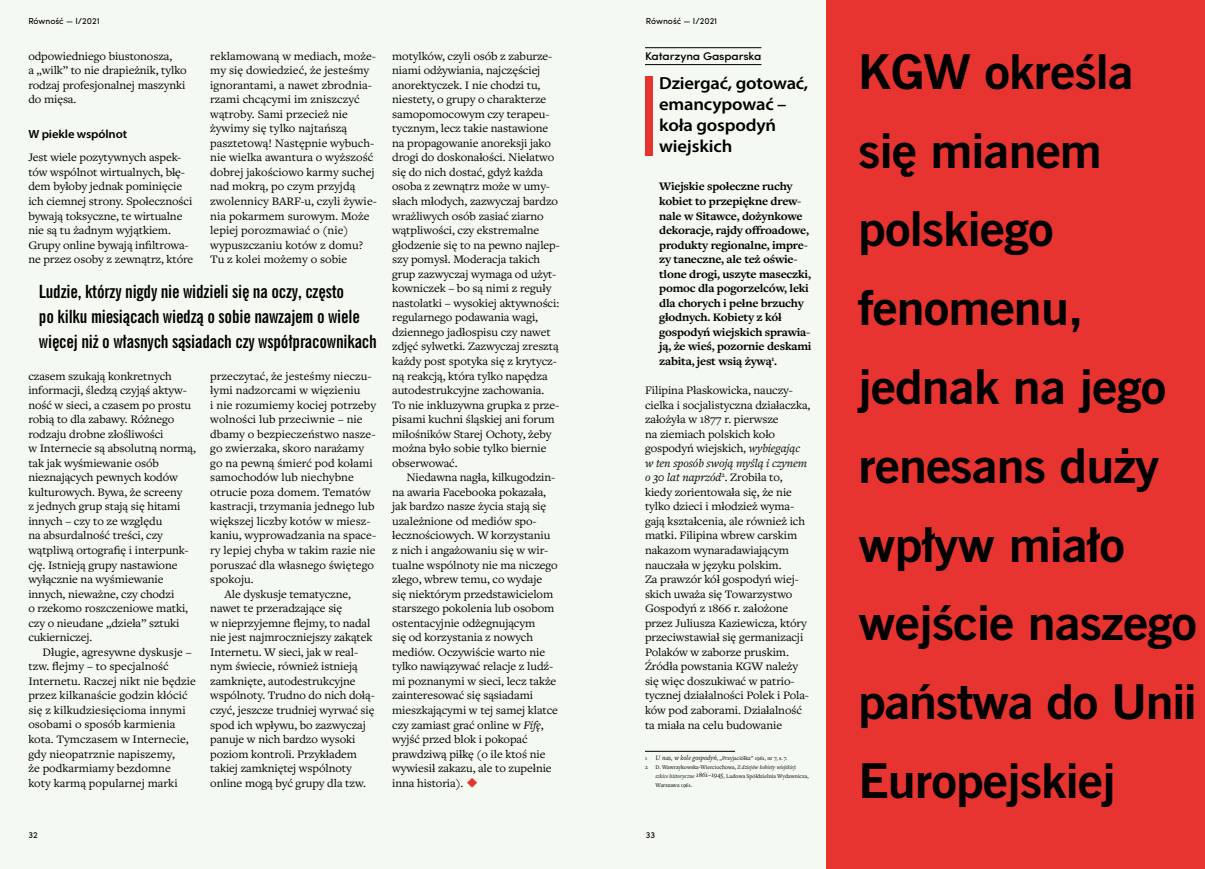
<style>
.page{position:relative;width:1205px;height:869px;background:#fff}
.page>*{position:absolute;margin:0;border:0;box-sizing:border-box;transform-origin:0 0}
.t1{font:700 43.75px/78.8px "News Goth PL";letter-spacing:-.02em;color:#000;scale:1.06 1}
.t2{font:600 17.5px/21.2px "Myriad Pro";letter-spacing:-.01em;color:#000;scale:1.06 1}
.t3{font:700 16.25px/25px "News Goth X Cn PL";letter-spacing:-.01em;color:#000;scale:1.06 1}
.t4{font:11.88px/14.5px "Freight Text Pro";letter-spacing:-.01em;color:#000;scale:1.06 1}
.t5{font:700 11.88px/14.5px "Freight Text Pro";letter-spacing:-.02em;color:#000;scale:1.06 1}
.t6{font:600 11.88px "Myriad Pro";letter-spacing:-.01em;color:#000;scale:1.06 1}
.t7{font:500 11.25px "Sofia Pro";letter-spacing:-.01em;color:#000;scale:1.06 1}
.t8{font:8.75px "Sofia Pro";color:#000}
.t9{font:5.88px/8.8px "Freight Text Pro";color:#000}
.s1{font-style:italic}
.s2{color:#e73431}
.s3{font-style:italic;font-size:6.88px}
</style>
<div class="page">
<div style="left:0;top:0;width:602px;height:868px;background:#f4f9f1"></div>
<div style="left:602px;top:0;width:603px;height:868px;background:#f4f9f1"></div>
<hr style="left:645px;top:64px;width:116px;height:1px;background:#000">
<hr style="left:645px;top:47px;width:116px;height:1px;background:#000">
<hr style="left:645px;top:750px;width:90px;height:1px;background:#000">
<div style="left:827px;top:0;width:378px;height:868px;background:#e73431"></div>
<div style="left:646px;top:76px;width:7px;height:80px;background:#e73431"></div>
<p class="t8" style="left:28px;top:15px;width:73px">Równość — I/2021</p>
<p class="t4" style="left:28px;top:48px;width:151px">odpowiedniego biustonosza,<br>a „wilk” to nie drapieżnik, tylko rodzaj profesjonalnej maszynki do mięsa.</p>
<p class="t6" style="left:28px;top:127px;width:95px">W piekle wspólnot</p>
<p class="t4" style="left:28px;top:150px;width:157px">Jest wiele pozytywnych aspek&shy;tów wspólnot wirtualnych, błę&shy;dem byłoby jednak pominięcie ich ciemnej strony. Społeczności bywają toksyczne, te wirtualne nie są tu żadnym wyjątkiem.<br>Grupy online bywają infiltrowa&shy;ne przez osoby z zewnątrz, które</p>
<p class="t4" style="left:210px;top:48px;width:159px">reklamowaną w mediach, może&shy;my się dowiedzieć, że jesteśmy ignorantami, a nawet zbrodnia&shy;rzami chcącymi im zniszczyć wątroby. Sami przecież nie żywimy się tylko najtańszą pasztetową! Następnie wybuch&shy;nie wielka awantura o wyższość dobrej jakościowo karmy suchej nad mokrą, po czym przyjdą zwolennicy BARF-u, czyli żywie&shy;nia pokarmem surowym. Może lepiej porozmawiać o (nie) wypuszczaniu kotów z domu?<br>Tu z kolei możemy o sobie</p>
<h3 class="t3" style="left:39px;top:279px;width:320px">Ludzie, którzy nigdy nie widzieli się na oczy, często<br>po kilku miesiącach wiedzą o sobie nawzajem o wiele więcej niż o własnych sąsiadach czy współpracownikach</h3>
<p class="t4" style="left:28px;top:368px;width:160px">czasem szukają konkretnych informacji, śledzą czyjąś aktyw&shy;ność w sieci, a czasem po prostu robią to dla zabawy. Różnego rodzaju drobne złośliwości<br>w Internecie są absolutną normą, tak jak wyśmiewanie osób nieznających pewnych kodów kulturowych. Bywa, że screeny<br>z jednych grup stają się hitami innych – czy to ze względu<br>na absurdalność treści, czy wątpliwą ortografię i interpunk&shy;cję. Istnieją grupy nastawione wyłącznie na wyśmiewanie innych, nieważne, czy chodzi<br>o rzekomo roszczeniowe matki, czy o nieudane „dzieła” sztuki cukierniczej.</p>
<p class="t4" style="left:28px;top:644px;width:160px;text-indent:14px">Długie, agresywne dyskusje – tzw. flejmy – to specjalność<br>Internetu. Raczej nikt nie będzie przez kilkanaście godzin kłócić się z kilkudziesięcioma innymi osobami o sposób karmienia kota. Tymczasem w Internecie, gdy nieopatrznie napiszemy,<br>że podkarmiamy bezdomne koty karmą popularnej marki</p>
<p class="t4" style="left:210px;top:368px;width:154px">przeczytać, że jesteśmy nieczu-</p>
<p class="t4" style="left:210px;top:382px;width:143px">łymi nadzorcami w więzieniu</p>
<p class="t4" style="left:210px;top:397px;width:158px">i nie rozumiemy kociej potrzeby</p>
<p class="t4" style="left:210px;top:411px;width:145px">wolności lub przeciwnie – nie</p>
<p class="t4" style="left:210px;top:426px;width:157px">dbamy o bezpieczeństwo nasze-</p>
<p class="t4" style="left:210px;top:440px;width:147px">go zwierzaka, skoro narażamy</p>
<p class="t4" style="left:210px;top:455px;width:155px">go na pewną śmierć pod kołami</p>
<p class="t4" style="left:210px;top:469px;width:137px">samochodów lub niechybne</p>
<p class="t4" style="left:210px;top:484px;width:153px">otrucie poza domem. Tematów</p>
<p class="t4" style="left:210px;top:498px;width:156px">kastracji, trzymania jednego lub</p>
<p class="t4" style="left:210px;top:513px;width:153px">większej liczby kotów w miesz-</p>
<p class="t4" style="left:210px;top:527px;width:158px">kaniu, wyprowadzania na space-</p>
<p class="t4" style="left:210px;top:542px;width:157px">ry lepiej chyba w takim razie nie</p>
<p class="t4" style="left:210px;top:557px;width:156px">poruszać dla własnego świętego</p>
<p class="t4" style="left:210px;top:571px;width:42px">spokoju.</p>
<p class="t4" style="left:224px;top:586px;width:121px">Ale dyskusje tematyczne,</p>
<p class="t4" style="left:210px;top:600px;width:126px">nawet te przeradzające się</p>
<p class="t4" style="left:210px;top:615px;width:153px">w nieprzyjemne flejmy, to nadal</p>
<p class="t4" style="left:210px;top:629px;width:154px">nie jest najmroczniejszy zakątek</p>
<p class="t4" style="left:210px;top:644px;width:141px">Internetu. W sieci, jak w real-</p>
<p class="t4" style="left:210px;top:658px;width:141px">nym świecie, również istnieją</p>
<p class="t4" style="left:210px;top:673px;width:139px">zamknięte, autodestrukcyjne</p>
<p class="t4" style="left:210px;top:687px;width:157px">wspólnoty. Trudno do nich dołą-</p>
<p class="t4" style="left:210px;top:702px;width:156px">czyć, jeszcze trudniej wyrwać się</p>
<p class="t4" style="left:210px;top:716px;width:148px">spod ich wpływu, bo zazwyczaj</p>
<p class="t4" style="left:210px;top:731px;width:139px">panuje w nich bardzo wysoki</p>
<p class="t4" style="left:210px;top:745px;width:140px">poziom kontroli. Przykładem</p>
<p class="t4" style="left:210px;top:760px;width:135px">takiej zamkniętej wspólnoty</p>
<p class="t4" style="left:210px;top:774px;width:148px">online mogą być grupy dla tzw.</p>
<p class="t4" style="left:392px;top:48px;width:160px">motylków, czyli osób z zaburze&shy;niami odżywiania, najczęściej anorektyczek. I nie chodzi tu, niestety, o grupy o charakterze samopomocowym czy terapeu&shy;tycznym, lecz takie nastawione na propagowanie anoreksji jako drogi do doskonałości. Niełatwo się do nich dostać, gdyż każda osoba z zewnątrz może w umy&shy;słach młodych, zazwyczaj bardzo wrażliwych osób zasiać ziarno wątpliwości, czy ekstremalne głodzenie się to na pewno najlep&shy;szy pomysł. Moderacja takich grup zazwyczaj wymaga od użyt&shy;kowniczek – bo są nimi z reguły nastolatki – wysokiej aktywności: regularnego podawania wagi, dziennego jadłospisu czy nawet zdjęć sylwetki. Zazwyczaj zresztą każdy post spotyka się z krytycz&shy;ną reakcją, która tylko napędza autodestrukcyjne zachowania.<br>To nie inkluzywna grupka z prze&shy;pisami kuchni śląskiej ani forum miłośników Starej Ochoty, żeby można było sobie tylko biernie obserwować.</p>
<p class="t4" style="left:392px;top:469px;width:158px;text-indent:14px">Niedawna nagła, kilkugodzin&shy;na awaria Facebooka pokazała, jak bardzo nasze życia stają się uzależnione od mediów spo&shy;łecznościowych. W korzystaniu z nich i angażowaniu się w wir&shy;tualne wspólnoty nie ma niczego złego, wbrew temu, co wydaje się niektórym przedstawicielom starszego pokolenia lub osobom ostentacyjnie odżegnującym<br>się od korzystania z nowych mediów. Oczywiście warto nie tylko nawiązywać relacje z ludź&shy;mi poznanymi w sieci, lecz także zainteresować się sąsiadami mieszkającymi w tej samej klatce czy zamiast grać online w <span class="s1">Fifę</span>, wyjść przed blok i pokopać prawdziwą piłkę (o ile ktoś nie wywiesił zakazu, ale to zupełnie inna historia). <span class="s2">◆</span></p>
<p class="t8" style="left:28px;top:828px;width:11px">32</p>
<p class="t8" style="left:646px;top:15px;width:73px">Równość — I/2021</p>
<p class="t7" style="left:645px;top:47px;width:111px">Katarzyna Gasparska</p>
<h2 class="t2" style="left:659px;top:72px;width:142px">Dziergać, gotować, emancypować – koła gospodyń wiejskich</h2>
<p class="t5" style="left:659px;top:179px;width:145px">Wiejskie społeczne ruchy kobiet to przepiękne drew&shy;nale w Sitawce, dożynkowe dekoracje, rajdy offroadowe, produkty regionalne, impre&shy;zy taneczne, ale też oświe&shy;tlone drogi, uszyte maseczki, pomoc dla pogorzelców, leki dla chorych i pełne brzuchy głodnych. Kobiety z kół gospodyń wiejskich sprawia&shy;ją, że wieś, pozornie deskami zabita, jest wsią żywą<sup>1</sup>.</p>
<p class="t4" style="left:645px;top:382px;width:157px">Filipina Płaskowicka, nauczy&shy;cielka i socjalistyczna działaczka, założyła w 1877 r. pierwsze<br>na ziemiach polskich koło gospodyń wiejskich, <span class="s1">wybiegając w ten sposób swoją myślą i czynem o 30 lat naprzód</span><sup>2</sup>. Zrobiła to, kiedy zorientowała się, że nie tylko dzieci i młodzież wyma&shy;gają kształcenia, ale również ich matki. Filipina wbrew carskim nakazom wynaradawiającym nauczała w języku polskim.<br>Za prawzór kół gospodyń wiej&shy;skich uważa się Towarzystwo<br>Gospodyń z 1866 r. założone przez Juliusza Kaziewicza, który przeciwstawiał się germanizacji<br>Polaków w zaborze pruskim.<br>Źródła powstania KGW należy się więc doszukiwać w patrio&shy;tycznej działalności Polek i Pola&shy;ków pod zaborami. Działalność ta miała na celu budowanie</p>
<p class="t9" style="left:645px;top:753px;width:144px">1 <span class="s3">U nas, w kole gospodyń</span>, „Przyjaciółka” 1961, nr 7, s. 7.<br>2</p>
<p class="t9" style="left:656px;top:762px;width:155px">D. Wawrzykowska-Wierciochowa, <span class="s1">Z dziejów kobiety wiejskiej: szkice historyczne</span> <span class="s3">1861–1945</span>, Ludowa Spółdzielnia Wydawnicza,<br>Warszawa 1961.</p>
<p class="t8" style="left:646px;top:828px;width:11px">33</p>
<h1 class="t1" style="left:858px;top:32px;width:321px">KGW określa się mianem polskiego fenomenu, jednak na jego renesans duży wpływ miało wejście naszego państwa do Unii<br>Europejskiej</h1>
</div>
